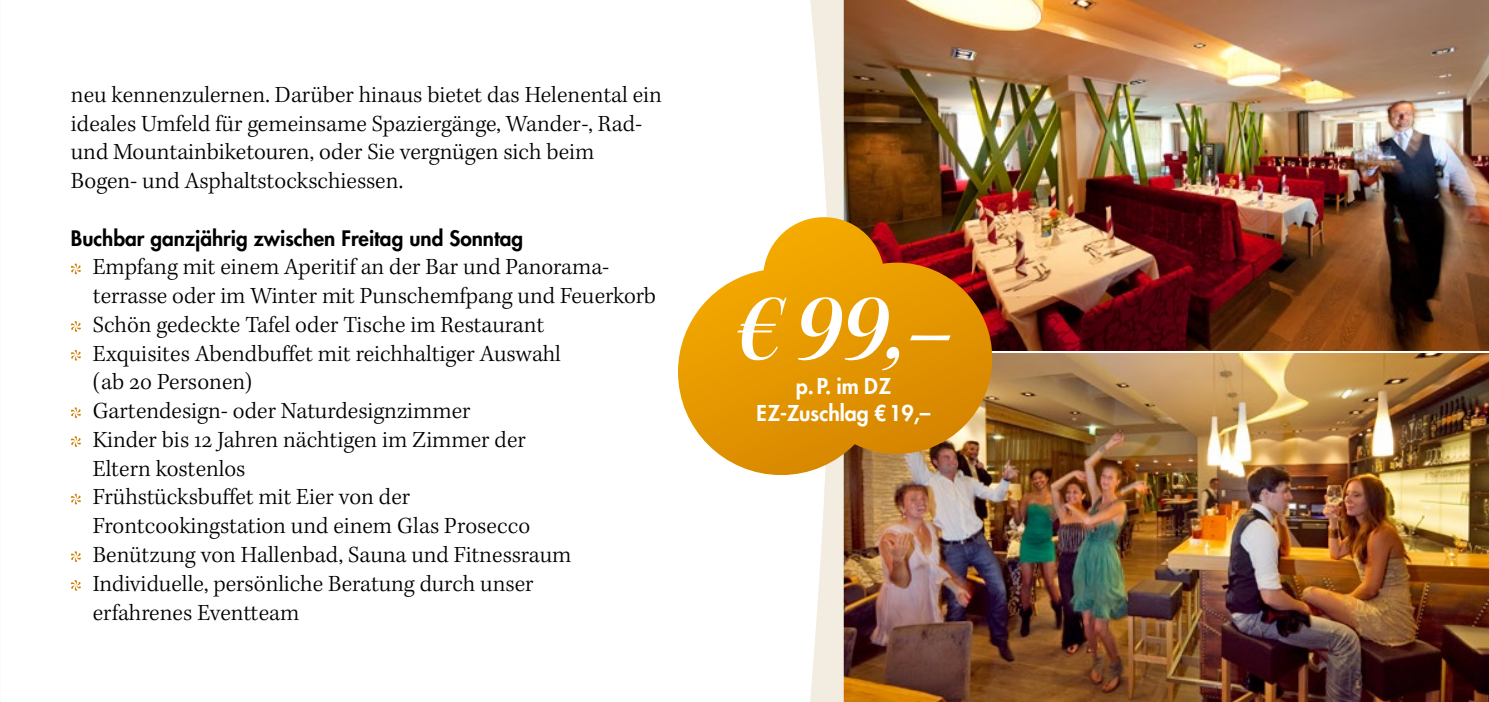
<style>
.page{position:relative;width:1489px;height:702px;background:#fff}
.page>*{position:absolute;margin:0;border:0;box-sizing:border-box;transform-origin:0 0}
.t1{font:97.5px "Kepler Std Semibold It Disp";color:#fff}
.t2{font:300 23.75px/28.8px "Kepler Std";color:#000}
.t3{font:800 21.25px/27.5px "Futura Std";color:#fff;text-align:center}
.t4{font:800 20.75px "Futura Std";color:#000}
</style>
<div class="page">
<img style="left:843px;top:0;width:645px;height:351px">
<img style="left:843px;top:353px;width:645px;height:349px">
<svg style="left:71px;top:263px;width:10px;height:11px"></svg>
<svg style="left:71px;top:321px;width:10px;height:11px"></svg>
<svg style="left:71px;top:349px;width:10px;height:12px"></svg>
<svg style="left:71px;top:407px;width:10px;height:11px"></svg>
<svg style="left:71px;top:436px;width:10px;height:11px"></svg>
<svg style="left:71px;top:493px;width:10px;height:11px"></svg>
<svg style="left:71px;top:551px;width:10px;height:11px"></svg>
<svg style="left:71px;top:580px;width:10px;height:11px"></svg>
<svg style="left:810px;top:0;width:33px;height:702px"></svg>
<svg style="left:678px;top:217px;width:314px;height:258px;background:#da9728"></svg>
<p class="t2" style="left:71px;top:81px;width:592px">neu kennenzulernen. Darüber hinaus bietet das Helenental ein ideales Umfeld für gemeinsame Spaziergänge, Wander-, Rad&shy;und Mountainbiketouren, oder Sie vergnügen sich beim Bogen- und Asphaltstockschiessen.</p>
<p class="t4" style="left:71px;top:225px;width:454px">Buchbar ganzjährig zwischen Freitag und Sonntag</p>
<p class="t2" style="left:93px;top:253px;width:565px">Empfang mit einem Aperitif an der Bar und Panorama&shy;terrasse oder im Winter mit Punschemfpang und Feuerkorb Schön gedeckte Tafel oder Tische im Restaurant<br>Exquisites Abendbuffet mit reichhaltiger Auswahl<br>(ab 20 Personen)<br>Gartendesign- oder Naturdesignzimmer<br>Kinder bis 12 Jahren nächtigen im Zimmer der<br>Eltern kostenlos<br>Frühstücksbuffet mit Eier von der<br>Frontcookingstation und einem Glas Prosecco<br>Benützung von Hallenbad, Sauna und Fitnessraum Individuelle, persönliche Beratung durch unser<br>erfahrenes Eventteam</p>
<h1 class="t1" style="left:733px;top:273px;width:221px">€ 99,–</h1>
<p class="t3" style="left:756px;top:372px;width:175px">p.P. im DZ<br>EZ-Zuschlag €19,–</p>
</div>
